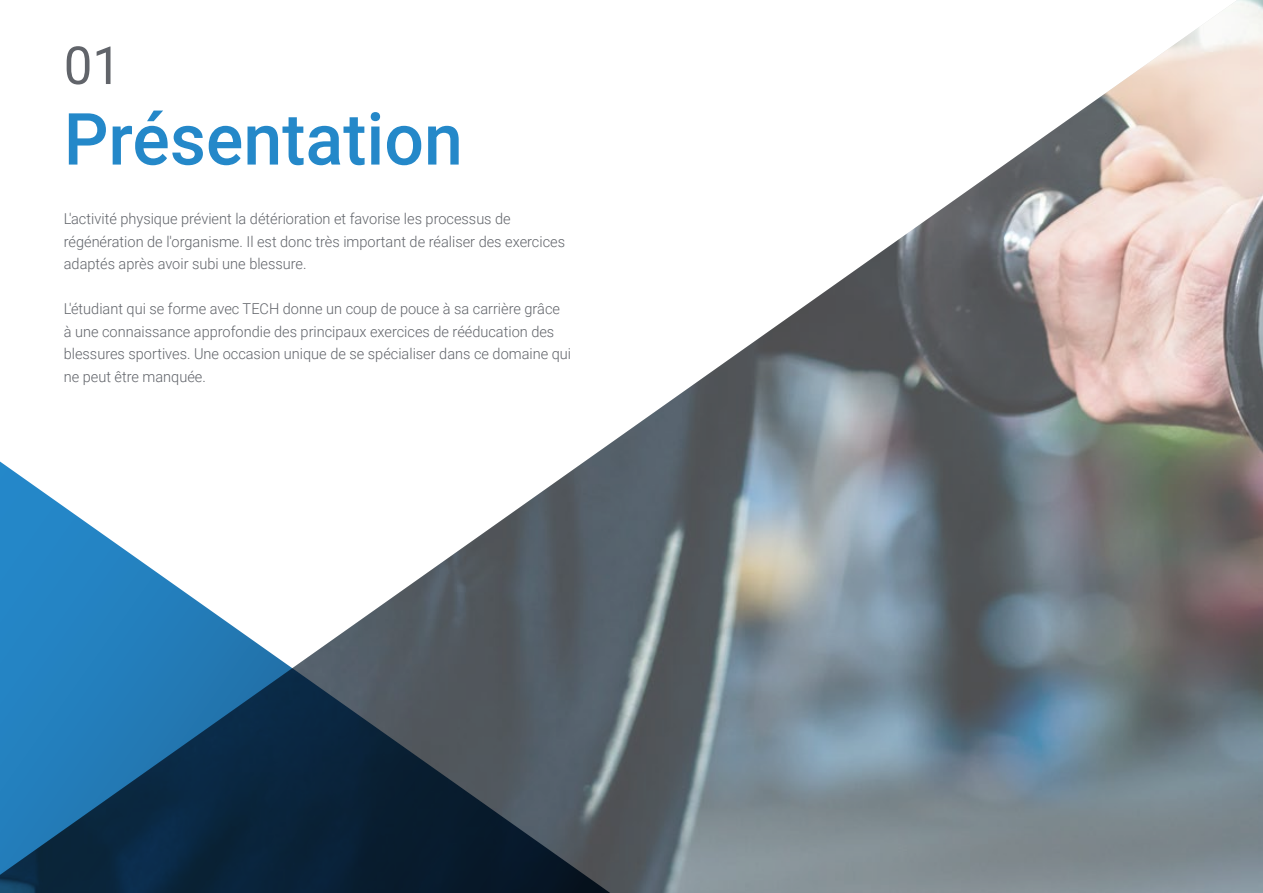
<style>
.page{position:relative;width:1263px;height:893px;background:#fff}
.page>*{position:absolute;margin:0;border:0;box-sizing:border-box;transform-origin:0 0}
.t1{font:500 72px "Roboto";color:#2488c9}
.t2{font:52.5px "Roboto";color:#61646a}
.t3{font:300 15px/22.5px "Roboto";color:#61646a}
</style>
<div class="page">
<img style="left:606px;top:0;width:657px;height:893px">
<svg style="left:0;top:446px;width:640px;height:447px"></svg>
<h2 class="t2" style="left:64px;top:29px;width:59px">01</h2>
<h1 class="t1" style="left:64px;top:89px;width:401px">Présentation</h1>
<p class="t3" style="left:64px;top:207px;width:503px">L'activité physique prévient la détérioration et favorise les processus de régénération de l'organisme. Il est donc très important de réaliser des exercices adaptés après avoir subi une blessure.</p>
<p class="t3" style="left:64px;top:297px;width:509px">L'étudiant qui se forme avec TECH donne un coup de pouce à sa carrière grâce à une connaissance approfondie des principaux exercices de rééducation des blessures sportives. Une occasion unique de se spécialiser dans ce domaine qui ne peut être manquée.</p>
</div>
